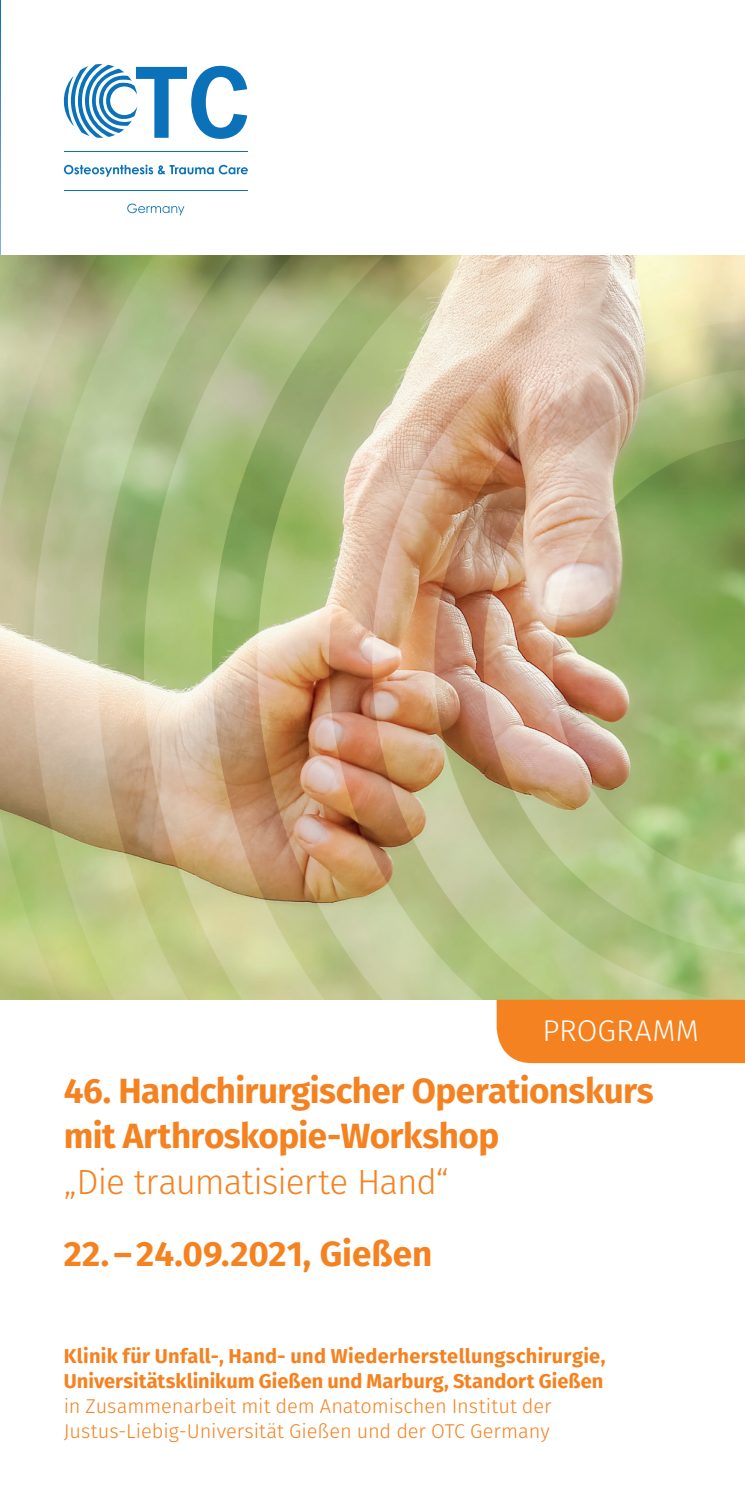
<style>
.page{position:relative;width:745px;height:1489px;background:#fff}
.page>*{position:absolute;margin:0;border:0;box-sizing:border-box;transform-origin:0 0}
.t1{font:700 35px/45px "Fira Sans";letter-spacing:-.015em;color:#f58220}
.t2{font:300 35px "Fira Sans";letter-spacing:-.025em;color:#f58220}
.t3{font:300 30px "Fira Sans";color:#fff}
.t4{font:700 20px/25px "Fira Sans";letter-spacing:.01em;color:#f58220}
.t5{font:300 20px/25px "Fira Sans";letter-spacing:-.005em;color:#f58220}
</style>
<div class="page">
<svg style="left:0;top:0;width:1px;height:255px"></svg>
<img style="left:0;top:255px;width:744px;height:745px">
<div style="left:496px;top:999px;width:248px;height:64px;background:#f58220"></div>
<svg style="left:64px;top:64px;width:183px;height:75px"></svg>
<hr style="left:64px;top:151px;width:184px;height:1px;background:#0b72ba">
<hr style="left:64px;top:190px;width:184px;height:1px;background:#0b72ba">
<svg style="left:64px;top:165px;width:184px;height:12px"></svg>
<svg style="left:127px;top:204px;width:57px;height:11px"></svg>
<h2 class="t3" style="left:542px;top:1009px;width:158px">PROGRAMM</h2>
<h1 class="t1" style="left:64px;top:1066px;width:591px">46. Handchirurgischer Operationskurs mit Arthroskopie-Workshop</h1>
<h1 class="t2" style="left:64px;top:1156px;width:386px">„Die traumatisierte Hand“</h1>
<h1 class="t1" style="left:64px;top:1228px;width:370px">22.–24.09.2021, Gießen</h1>
<p class="t4" style="left:64px;top:1341px;width:542px">Klinik für Unfall-, Hand- und Wiederherstellungschirurgie,<br>Universitätsklinikum Gießen und Marburg, Standort Gießen</p>
<p class="t5" style="left:64px;top:1393px;width:489px">in Zusammenarbeit mit dem Anatomischen Institut der<br>Justus-Liebig-Universität Gießen und der OTC Germany</p>
</div>
